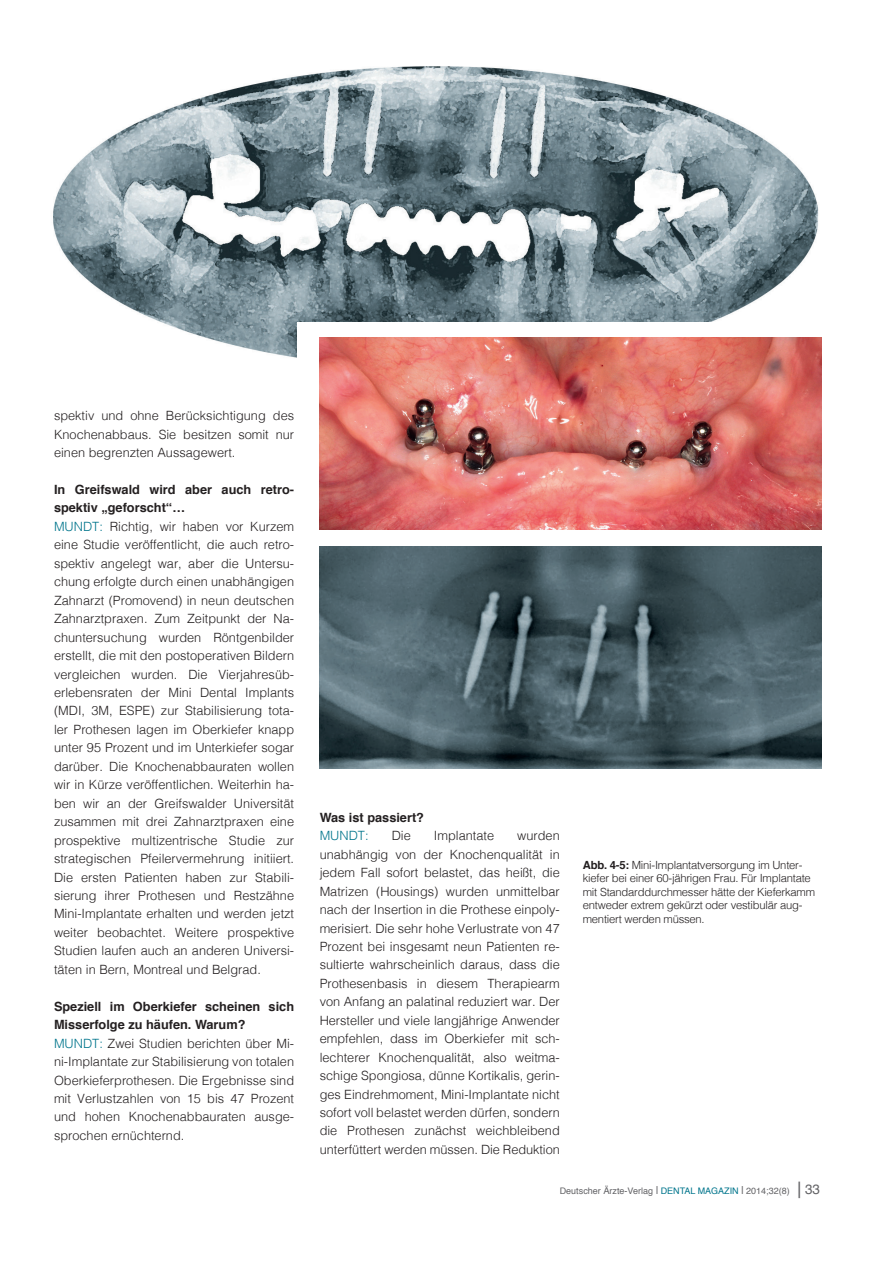
<style>
.page{position:relative;width:893px;height:1263px;background:#fff}
.page>*{position:absolute;margin:0;border:0;box-sizing:border-box;transform-origin:0 0}
.t1{font:300 12.75px/18.5px "Helvetica";color:#231f20;text-align:justify}
.t2{font:700 12.75px/18.5px "Helvetica";color:#231f20}
.t3{font:300 12.75px "Helvetica";color:#00758c}
.t4{font:300 11.25px/13.5px "Helvetica";letter-spacing:-.02em;color:#231f20}
.t5{font:9px "Helvetica";color:#636366}
.s1{color:#00758c}
.s2{font-weight:700}
.s3{font-size:9.45px}
.s4{font-size:11.1px}
.s5{font-family:"Minion Pro";font-weight:700;font-size:16.5px}
.s6{font-size:13.5px}
</style>
<div class="page">
<img style="left:53px;top:66px;width:766px;height:292px">
<div style="left:298px;top:322px;width:533px;height:490px;background:#fff"></div>
<img style="left:320px;top:338px;width:501px;height:192px">
<img style="left:320px;top:547px;width:501px;height:221px">
<p class="t1" style="left:54px;top:406px;width:242px">spektiv und ohne Berücksichtigung des Knochenabbaus. Sie besitzen somit nur einen begrenzten Aussagewert.</p>
<p class="t2" style="left:54px;top:480px;width:242px">In Greifswald wird aber auch retro&shy;spektiv „geforscht“…</p>
<p class="t1" style="left:54px;top:516px;width:242px"><span class="s1">MUNDT:</span> Richtig, wir haben vor Kurzem eine Studie veröffentlicht, die auch retro&shy;spektiv angelegt war, aber die Untersu&shy;chung erfolgte durch einen unabhängigen Zahnarzt (Promovend) in neun deutschen Zahnarztpraxen. Zum Zeitpunkt der Na&shy;chuntersuchung wurden Röntgenbilder erstellt, die mit den postoperativen Bildern vergleichen wurden. Die Vierjahresüb&shy;erlebensraten der Mini Dental Implants (MDI, 3M, ESPE) zur Stabilisierung tota&shy;ler Prothesen lagen im Oberkiefer knapp unter 95 Prozent und im Unterkiefer sogar darüber. Die Knochenabbauraten wollen wir in Kürze veröffentlichen. Weiterhin ha&shy;ben wir an der Greifswalder Universität zusammen mit drei Zahnarztpraxen eine prospektive multizentrische Studie zur strategischen Pfeilervermehrung initiiert.<br>Die ersten Patienten haben zur Stabili&shy;sierung ihrer Prothesen und Restzähne Mini-Implantate erhalten und werden jetzt weiter beobachtet. Weitere prospektive Studien laufen auch an anderen Universi&shy;täten in Bern, Montreal und Belgrad.</p>
<p class="t2" style="left:54px;top:997px;width:242px">Speziell im Oberkiefer scheinen sich<br>Misserfolge zu häufen. Warum?</p>
<p class="t1" style="left:54px;top:1033px;width:242px"><span class="s1">MUNDT:</span> Zwei Studien berichten über Mi&shy;ni-Implantate zur Stabilisierung von totalen Oberkieferprothesen. Die Ergebnisse sind mit Verlustzahlen von 15 bis 47 Prozent und hohen Knochenabbauraten ausge&shy;sprochen ernüchternd.</p>
<p class="t2" style="left:320px;top:808px;width:106px">Was ist passiert?</p>
<p class="t3" style="left:320px;top:825px;width:50px">MUNDT:</p>
<p class="t1" style="left:392px;top:825px;width:21px">Die</p>
<p class="t1" style="left:434px;top:825px;width:62px">Implantate</p>
<p class="t1" style="left:320px;top:825px;width:242px;text-indent:198px">wurden unabhängig von der Knochenqualität in jedem Fall sofort belastet, das heißt, die Matrizen (Housings) wurden unmittelbar nach der Insertion in die Prothese einpoly&shy;merisiert. Die sehr hohe Verlustrate von 47<br>Prozent bei insgesamt neun Patienten re&shy;sultierte wahrscheinlich daraus, dass die Prothesenbasis in diesem Therapiearm von Anfang an palatinal reduziert war. Der Hersteller und viele langjährige Anwender empfehlen, dass im Oberkiefer mit sch&shy;lechterer Knochenqualität, also weitma&shy;schige Spongiosa, dünne Kortikalis, gerin&shy;ges Eindrehmoment, Mini-Implantate nicht sofort voll belastet werden dürfen, sondern die Prothesen zunächst weichbleibend unterfüttert werden müssen. Die Reduktion</p>
<p class="t4" style="left:583px;top:857px;width:234px"><span class="s2">Abb. 4-5:</span> Mini-Implantatversorgung im Unter&shy;kiefer bei einer 60-jährigen Frau. Für Implantate mit Standarddurchmesser hätte der Kieferkamm entweder extrem gekürzt oder vestibulär aug&shy;mentiert werden müssen.</p>
<p class="t5" style="left:560px;top:1184px;width:262px">Deutscher <span class="s3">ä</span>rzte-Verlag <span class="s4">I</span> <span class="s1">DENTAL MAGAZIN</span> <span class="s4">I</span> 2014;32(8) <span class="s5">|</span> <span class="s6">33</span></p>
</div>
